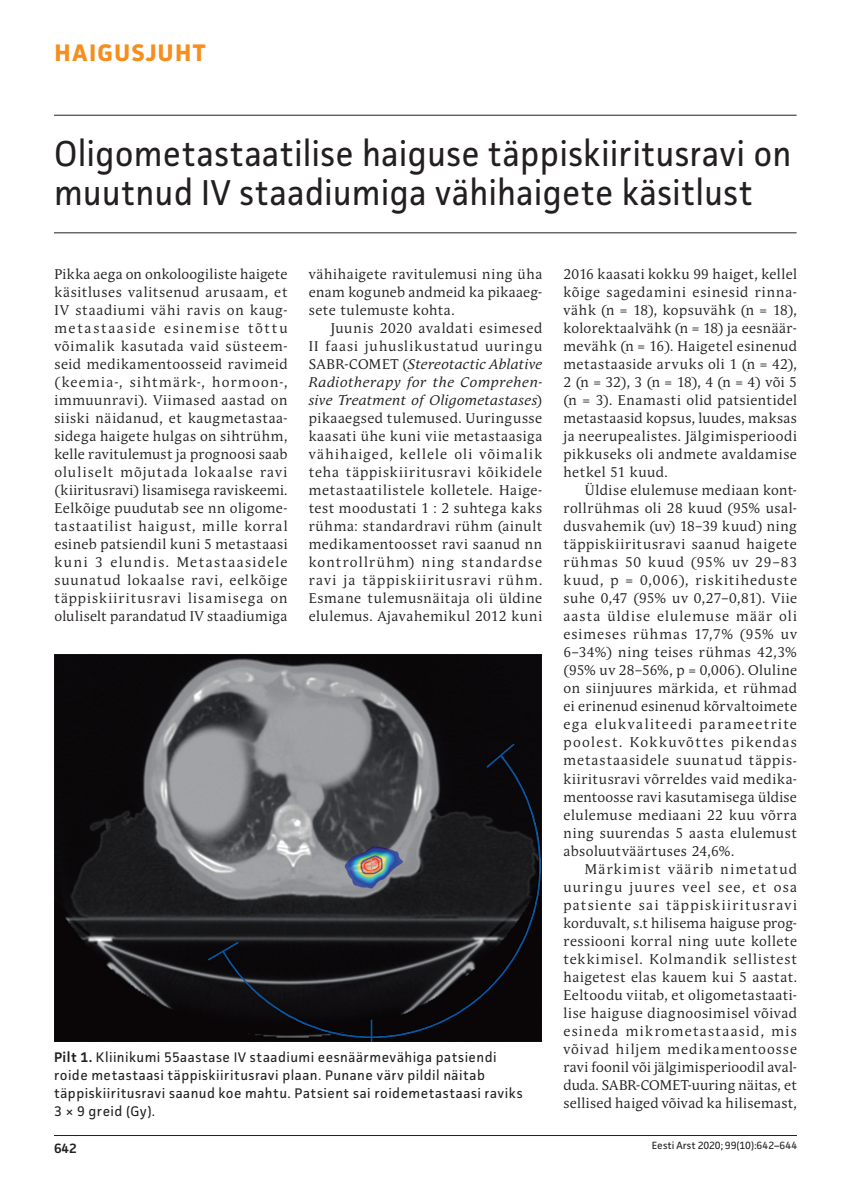
<style>
.page{position:relative;width:851px;height:1191px;background:#fff}
.page>*{position:absolute;margin:0;border:0;box-sizing:border-box;transform-origin:0 0}
.t1{font:36px/39px "Facit";letter-spacing:.005em;color:#231f20;scale:.95 1}
.t2{font:700 24px "Facit";letter-spacing:.05em;color:#f68e1e}
.t3{font:13.95px/18px "Andulka Book Pro";letter-spacing:.04em;color:#231f20;text-align:justify}
.t4{font:13.95px/18px "Facit";letter-spacing:.035em;color:#231f20}
.t5{font:600 13.5px "Facit";color:#231f20}
.t6{font:10.5px "Facit";letter-spacing:.005em;color:#231f20}
.s1{font-style:italic}
.s2{font-weight:600}
</style>
<div class="page">
<hr style="left:54px;top:1135px;width:742px;height:1px;background:#231f20">
<hr style="left:54px;top:115px;width:742px;height:1px;background:#231f20">
<hr style="left:54px;top:232px;width:742px;height:1px;background:#231f20">
<img style="left:54px;top:654px;width:487px;height:387px">
<svg style="left:221px;top:753px;width:320px;height:286px;background:#343538"></svg>
<svg style="left:206px;top:940px;width:34px;height:21px"></svg>
<svg style="left:484px;top:742px;width:31px;height:27px"></svg>
<hr style="left:370px;top:1019px;width:2px;height:22px;background:#0156a8">
<h2 class="t2" style="left:55px;top:38px;width:152px">HAIGUSJUHT</h2>
<h1 class="t1" style="left:54px;top:133px;width:777px">Oligometastaatilise haiguse täppiskiiritusravi on muutnud IV staadiumiga vähihaigete käsitlust</h1>
<p class="t3" style="left:54px;top:265px;width:234px">Pikka aega on onkoloogiliste haigete käsitluses valitsenud arusaam, et IV staadiumi vähi ravis on kaug&shy;metastaaside esinemise tõttu võimalik kasutada vaid süsteem&shy;seid medikamentoosseid ravimeid (keemia-, sihtmärk-, hormoon-, immuunravi). Viimased aastad on siiski näidanud, et kaugmetastaa&shy;sidega haigete hulgas on sihtrühm, kelle ravitulemust ja prognoosi saab oluliselt mõjutada lokaalse ravi (kiiritusravi) lisamisega raviskeemi.<br>Eelkõige puudutab see nn oligome&shy;tastaatilist haigust, mille korral esineb patsiendil kuni 5 metastaasi kuni 3 elundis. Metastaasidele suunatud lokaalse ravi, eelkõige täppiskiiritusravi lisamisega on oluliselt parandatud IV staadiumiga</p>
<p class="t3" style="left:309px;top:265px;width:235px">vähihaigete ravitulemusi ning üha enam koguneb andmeid ka pikaaeg&shy;sete tulemuste kohta.</p>
<p class="t3" style="left:309px;top:319px;width:235px;text-indent:21px">Juunis 2020 avaldati esimesed II faasi juhuslikustatud uuringu SABR-COMET (<span class="s1">Stereotactic Ablative Radiotherapy for the Comprehen&shy;sive Treatment of Oligometastases</span>) pikaaegsed tulemused. Uuringusse kaasati ühe kuni viie metastaasiga vähihaiged, kellele oli võimalik teha täppiskiiritusravi kõikidele metastaatilistele kolletele. Haige&shy;test moodustati 1 : 2 suhtega kaks rühma: standardravi rühm (ainult medikamentoosset ravi saanud nn kontrollrühm) ning standardse ravi ja täppiskiiritusravi rühm.<br>Esmane tulemusnäitaja oli üldine elulemus. Ajavahemikul 2012 kuni</p>
<p class="t4" style="left:54px;top:1047px;width:470px"><span class="s2">Pilt 1.</span> Kliinikumi 55aastase IV staadiumi eesnäärmevähiga patsiendi roide metastaasi täppiskiiritusravi plaan. Punane värv pildil näitab täppiskiiritusravi saanud koe mahtu. Patsient sai roidemetastaasi raviks 3 × 9 greid (Gy).</p>
<p class="t5" style="left:54px;top:1139px;width:24px">642</p>
<p class="t3" style="left:563px;top:265px;width:235px">2016 kaasati kokku 99 haiget, kellel kõige sagedamini esinesid rinna&shy;vähk (n = 18), kopsuvähk (n = 18), kolorektaalvähk (n = 18) ja eesnäär&shy;mevähk (n = 16). Haigetel esinenud metastaaside arvuks oli 1 (n = 42), 2 (n = 32), 3 (n = 18), 4 (n = 4) või 5 (n = 3). Enamasti olid patsientidel metastaasid kopsus, luudes, maksas ja neerupealistes. Jälgimisperioodi pikkuseks oli andmete avaldamise hetkel 51 kuud.</p>
<p class="t3" style="left:563px;top:481px;width:235px;text-indent:21px">Üldise elulemuse mediaan kont&shy;rollrühmas oli 28 kuud (95% usal&shy;dusvahemik (uv) 18–39 kuud) ning täppiskiiritusravi saanud haigete rühmas 50 kuud (95% uv 29–83 kuud, p = 0,006), riskitiheduste suhe 0,47 (95% uv 0,27–0,81). Viie aasta üldise elulemuse määr oli esimeses rühmas 17,7% (95% uv 6–34%) ning teises rühmas 42,3% (95% uv 28–56%, p = 0,006). Oluline on siinjuures märkida, et rühmad ei erinenud esinenud kõrvaltoimete ega elukvaliteedi parameetrite poolest. Kokkuvõttes pikendas metastaasidele suunatud täppis&shy;kiiritusravi võrreldes vaid medika&shy;mentoosse ravi kasutamisega üldise elulemuse mediaani 22 kuu võrra ning suurendas 5 aasta elulemust absoluutväärtuses 24,6%.</p>
<p class="t3" style="left:563px;top:859px;width:235px;text-indent:21px">Märkimist väärib nimetatud uuringu juures veel see, et osa patsiente sai täppiskiiritusravi korduvalt, s.t hilisema haiguse prog&shy;ressiooni korral ning uute kollete tekkimisel. Kolmandik sellistest haigetest elas kauem kui 5 aastat.<br>Eeltoodu viitab, et oligometastaati&shy;lise haiguse diagnoosimisel võivad esineda mikrometastaasid, mis võivad hiljem medikamentoosse ravi foonil või jälgimisperioodil aval&shy;duda. SABR-COMET-uuring näitas, et sellised haiged võivad ka hilisemast,</p>
<p class="t6" style="left:651px;top:1139px;width:147px">Eesti Arst 2020; 99(10):642–644</p>
</div>
